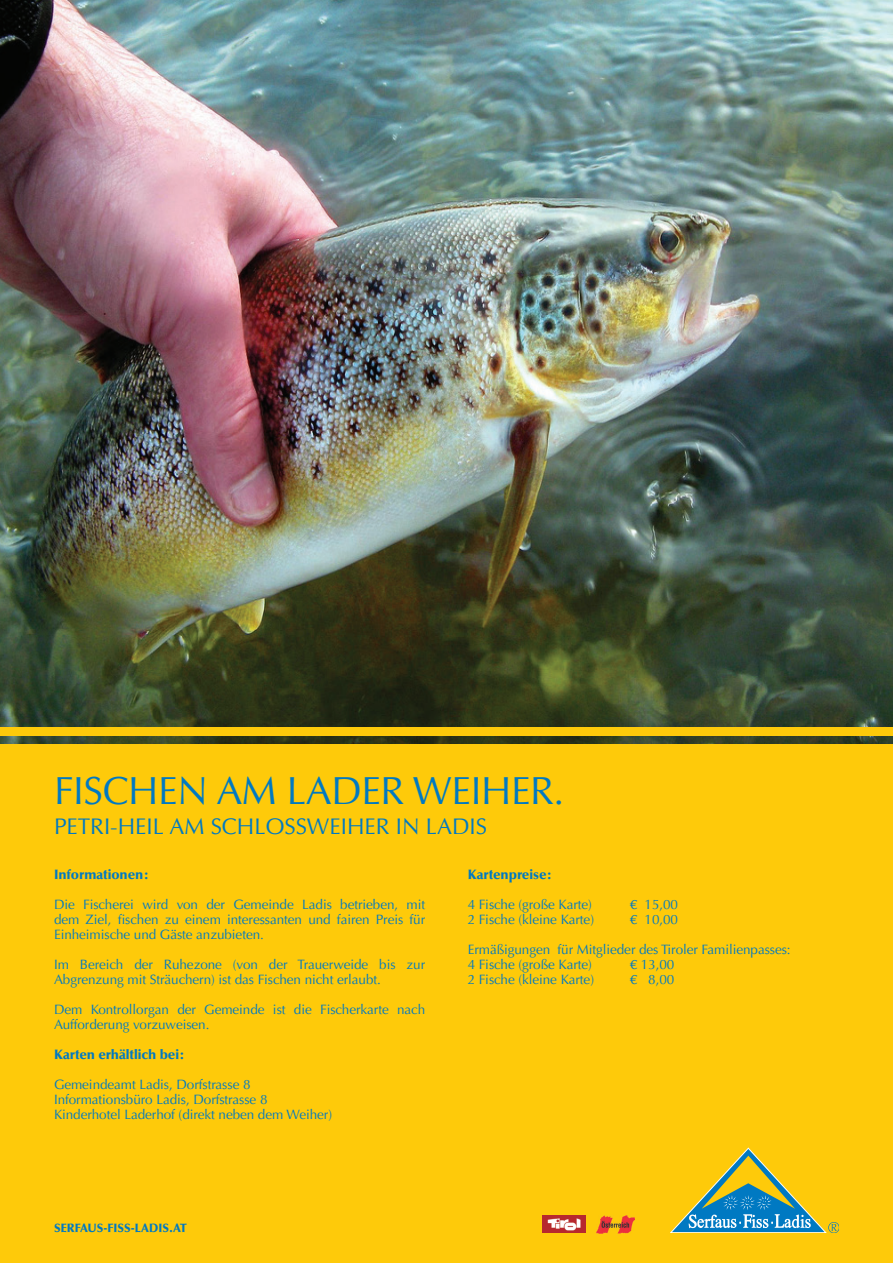
<style>
.page{position:relative;width:893px;height:1263px;background:#fff}
.page>*{position:absolute;margin:0;border:0;box-sizing:border-box;transform-origin:0 0}
.t1{font:39px "Optima LT";letter-spacing:-.01em;color:#0079c2}
.t2{font:22.5px "Optima LT";color:#0079c2}
.t3{font:13.5px/15px "Optima LT";letter-spacing:-.005em;color:#0079c2}
.t4{font:900 13.5px "Optima LT";letter-spacing:-.005em;color:#0079c2}
.t5{font:900 12px "Optima LT";color:#0079c2}
</style>
<div class="page">
<img style="left:0;top:0;width:893px;height:744px">
<div style="left:0;top:744px;width:893px;height:519px;background:#feca0a"></div>
<div style="left:0;top:727px;width:893px;height:9px;background:#feca0a"></div>
<img style="left:596px;top:1215px;width:38px;height:18px">
<img style="left:542px;top:1216px;width:44px;height:16px">
<svg style="left:671px;top:1147px;width:168px;height:85px"></svg>
<h1 class="t1" style="left:54px;top:768px;width:512px">FISCHEN AM LADER WEIHER.</h1>
<h2 class="t2" style="left:54px;top:813px;width:435px">PETRI-HEIL AM SCHLOSSWEIHER IN LADIS</h2>
<p class="t4" style="left:54px;top:867px;width:97px">Informationen:</p>
<p class="t3" style="left:54px;top:897px;width:373px;text-align:justify">Die Fischerei wird von der Gemeinde Ladis betrieben, mit dem Ziel, fischen zu einem interessanten und fairen Preis für Einheimische und Gäste anzubieten.</p>
<p class="t3" style="left:54px;top:957px;width:373px">Im Bereich der Ruhezone (von der Trauerweide bis zur<br>Abgrenzung mit Sträuchern) ist das Fischen nicht erlaubt.</p>
<p class="t3" style="left:54px;top:1002px;width:373px">Dem Kontrollorgan der Gemeinde ist die Fischerkarte nach<br>Aufforderung vorzuweisen.</p>
<p class="t4" style="left:54px;top:1046px;width:133px">Karten erhältlich bei:</p>
<p class="t3" style="left:54px;top:1077px;width:280px">Gemeindeamt Ladis, Dorfstrasse 8<br>Informationsbüro Ladis, Dorfstrasse 8<br>Kinderhotel Laderhof (direkt neben dem Weiher)</p>
<p class="t4" style="left:468px;top:866px;width:86px">Kartenpreise:</p>
<p class="t3" style="left:468px;top:897px;width:126px">4 Fische (große Karte)</p>
<p class="t3" style="left:630px;top:897px;width:50px">€ 15,00</p>
<p class="t3" style="left:468px;top:912px;width:128px">2 Fische (kleine Karte)</p>
<p class="t3" style="left:630px;top:912px;width:50px">€ 10,00</p>
<p class="t3" style="left:468px;top:942px;width:324px">Ermäßigungen für Mitglieder des Tiroler Familienpasses:<br>4 Fische (große Karte)</p>
<p class="t3" style="left:630px;top:957px;width:46px">€ 13,00</p>
<p class="t3" style="left:468px;top:972px;width:128px">2 Fische (kleine Karte)</p>
<p class="t3" style="left:630px;top:972px;width:46px">€ 8,00</p>
<p class="t5" style="left:54px;top:1221px;width:134px">SERFAUS-FISS-LADIS.AT</p>
</div>
